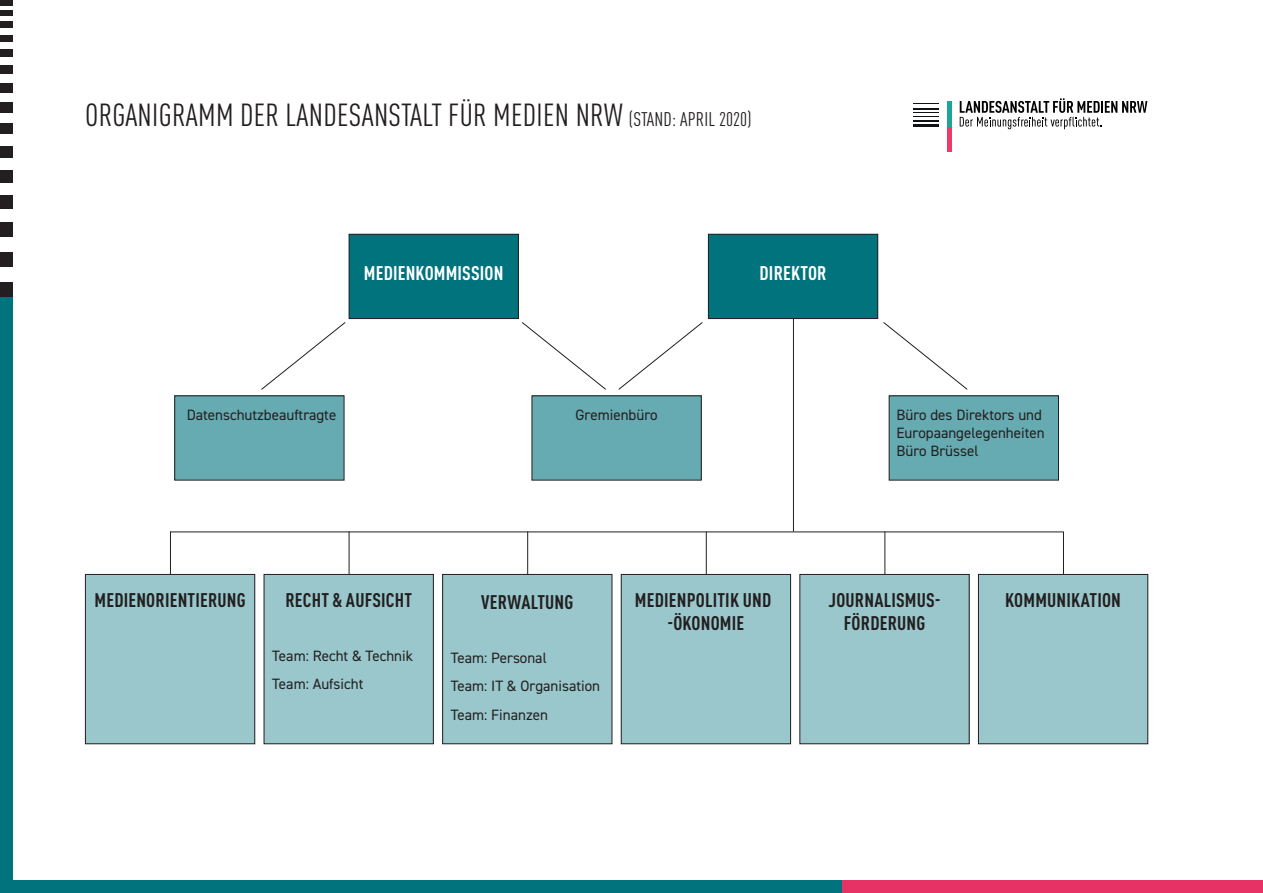
<style>
.page{position:relative;width:1263px;height:893px;background:#fff}
.page>*{position:absolute;margin:0;border:0;box-sizing:border-box;transform-origin:0 0}
.t1{font:condensed 31.5px "DINOT";letter-spacing:.01em;color:#231f20}
.t2{font:700 condensed 19.5px/23.4px "DINOT";letter-spacing:.01em;color:#231f20;text-align:center}
.t3{font:700 condensed 19.5px "DINOT";letter-spacing:.01em;color:#fff}
.t4{font:15px/28.5px "DIN2014";color:#231f20}
.s1{font-size:19.5px}
</style>
<div class="page">
<div style="left:85px;top:574px;width:170px;height:170px;background:#99c7cb"></div>
<div style="left:85px;top:574px;width:170px;height:170px;border:1px solid #231f20"></div>
<div style="left:264px;top:574px;width:169px;height:170px;background:#99c7cb"></div>
<div style="left:264px;top:574px;width:170px;height:170px;border:1px solid #231f20"></div>
<div style="left:443px;top:574px;width:169px;height:170px;background:#99c7cb"></div>
<div style="left:442px;top:574px;width:170px;height:170px;border:1px solid #231f20"></div>
<div style="left:621px;top:574px;width:169px;height:170px;background:#99c7cb"></div>
<div style="left:621px;top:574px;width:170px;height:170px;border:1px solid #231f20"></div>
<div style="left:708px;top:234px;width:170px;height:85px;background:#00737d"></div>
<div style="left:708px;top:234px;width:170px;height:85px;border:1px solid #231f20"></div>
<div style="left:349px;top:234px;width:169px;height:85px;background:#00737d"></div>
<div style="left:349px;top:234px;width:170px;height:85px;border:1px solid #231f20"></div>
<div style="left:889px;top:396px;width:169px;height:84px;background:#66abb1"></div>
<div style="left:889px;top:396px;width:170px;height:84px;border:1px solid #231f20"></div>
<div style="left:532px;top:396px;width:169px;height:84px;background:#66abb1"></div>
<div style="left:175px;top:396px;width:169px;height:84px;background:#66abb1"></div>
<div style="left:800px;top:574px;width:169px;height:170px;background:#99c7cb"></div>
<div style="left:800px;top:574px;width:169px;height:170px;border:1px solid #231f20"></div>
<div style="left:978px;top:574px;width:170px;height:170px;background:#99c7cb"></div>
<div style="left:978px;top:574px;width:170px;height:170px;border:1px solid #231f20"></div>
<hr style="left:170px;top:531px;width:1px;height:43px;background:#231f20">
<hr style="left:349px;top:531px;width:1px;height:43px;background:#231f20">
<hr style="left:527px;top:531px;width:1px;height:43px;background:#231f20">
<hr style="left:706px;top:531px;width:1px;height:43px;background:#231f20">
<hr style="left:884px;top:531px;width:1px;height:43px;background:#231f20">
<hr style="left:1063px;top:531px;width:1px;height:43px;background:#231f20">
<hr style="left:170px;top:531px;width:893px;height:1px;background:#231f20">
<hr style="left:793px;top:319px;width:1px;height:212px;background:#231f20">
<svg style="left:618px;top:322px;width:85px;height:68px"></svg>
<svg style="left:522px;top:322px;width:84px;height:68px"></svg>
<svg style="left:883px;top:322px;width:85px;height:68px"></svg>
<svg style="left:261px;top:322px;width:85px;height:68px"></svg>
<svg style="left:960px;top:98px;width:187px;height:31px"></svg>
<hr style="left:947px;top:126px;width:4px;height:26px;background:#ed3b6d">
<hr style="left:947px;top:101px;width:4px;height:25px;background:#1ba598">
<hr style="left:913px;top:124px;width:25px;height:2px;background:#101315">
<hr style="left:913px;top:119px;width:25px;height:3px;background:#101315">
<hr style="left:913px;top:115px;width:25px;height:2px;background:#101315">
<hr style="left:913px;top:111px;width:25px;height:2px;background:#101315">
<svg style="left:913px;top:103px;width:25px;height:7px"></svg>
<div style="left:0;top:282px;width:13px;height:16px;background:#231f20"></div>
<div style="left:0;top:0;width:13px;height:5px;background:#231f20"></div>
<div style="left:0;top:11px;width:13px;height:5px;background:#231f20"></div>
<div style="left:0;top:22px;width:13px;height:6px;background:#231f20"></div>
<div style="left:0;top:35px;width:13px;height:7px;background:#231f20"></div>
<div style="left:0;top:49px;width:13px;height:8px;background:#231f20"></div>
<div style="left:0;top:66px;width:13px;height:8px;background:#231f20"></div>
<div style="left:0;top:83px;width:13px;height:10px;background:#231f20"></div>
<div style="left:0;top:103px;width:13px;height:10px;background:#231f20"></div>
<div style="left:0;top:124px;width:13px;height:10px;background:#231f20"></div>
<div style="left:0;top:146px;width:13px;height:12px;background:#231f20"></div>
<div style="left:0;top:170px;width:13px;height:12px;background:#231f20"></div>
<div style="left:0;top:196px;width:13px;height:13px;background:#231f20"></div>
<div style="left:0;top:223px;width:13px;height:14px;background:#231f20"></div>
<div style="left:0;top:252px;width:13px;height:15px;background:#231f20"></div>
<div style="left:0;top:298px;width:13px;height:595px;background:#00737d"></div>
<div style="left:13px;top:880px;width:829px;height:13px;background:#00737d"></div>
<div style="left:842px;top:880px;width:421px;height:13px;background:#e63264"></div>
<h1 class="t1" style="left:85px;top:93px;width:668px">ORGANIGRAMM DER LANDESANSTALT FÜR MEDIEN NRW <span class="s1">(STAND: APRIL 2020)</span></h1>
<h2 class="t3" style="left:364px;top:258px;width:141px">MEDIENKOMMISSION</h2>
<h2 class="t3" style="left:759px;top:258px;width:69px">DIREKTOR</h2>
<p class="t4" style="left:187px;top:400px;width:151px">Datenschutzbeauftragte</p>
<p class="t4" style="left:575px;top:400px;width:84px">Gremienbüro</p>
<p class="t4" style="left:896px;top:405px;width:150px;line-height:18px">Büro des Direktors und<br>Europaangelegenheiten<br>Büro Brüssel</p>
<h2 class="t2" style="left:95px;top:586px;width:153px">MEDIENORIENTIERUNG</h2>
<h2 class="t2" style="left:285px;top:586px;width:128px">RECHT &amp; AUFSICHT</h2>
<p class="t4" style="left:272px;top:641px;width:142px">Team: Recht &amp; Technik<br>Team: Aufsicht</p>
<h2 class="t2" style="left:481px;top:589px;width:94px">VERWALTUNG</h2>
<p class="t4" style="left:451px;top:643px;width:151px">Team: Personal<br>Team: IT &amp; Organisation<br>Team: Finanzen</p>
<h2 class="t2" style="left:635px;top:586px;width:138px">MEDIENPOLITIK UND -ÖKONOMIE</h2>
<h2 class="t2" style="left:828px;top:586px;width:114px">JOURNALISMUS-<br>FÖRDERUNG</h2>
<h2 class="t2" style="left:1005px;top:586px;width:117px">KOMMUNIKATION</h2>
</div>
